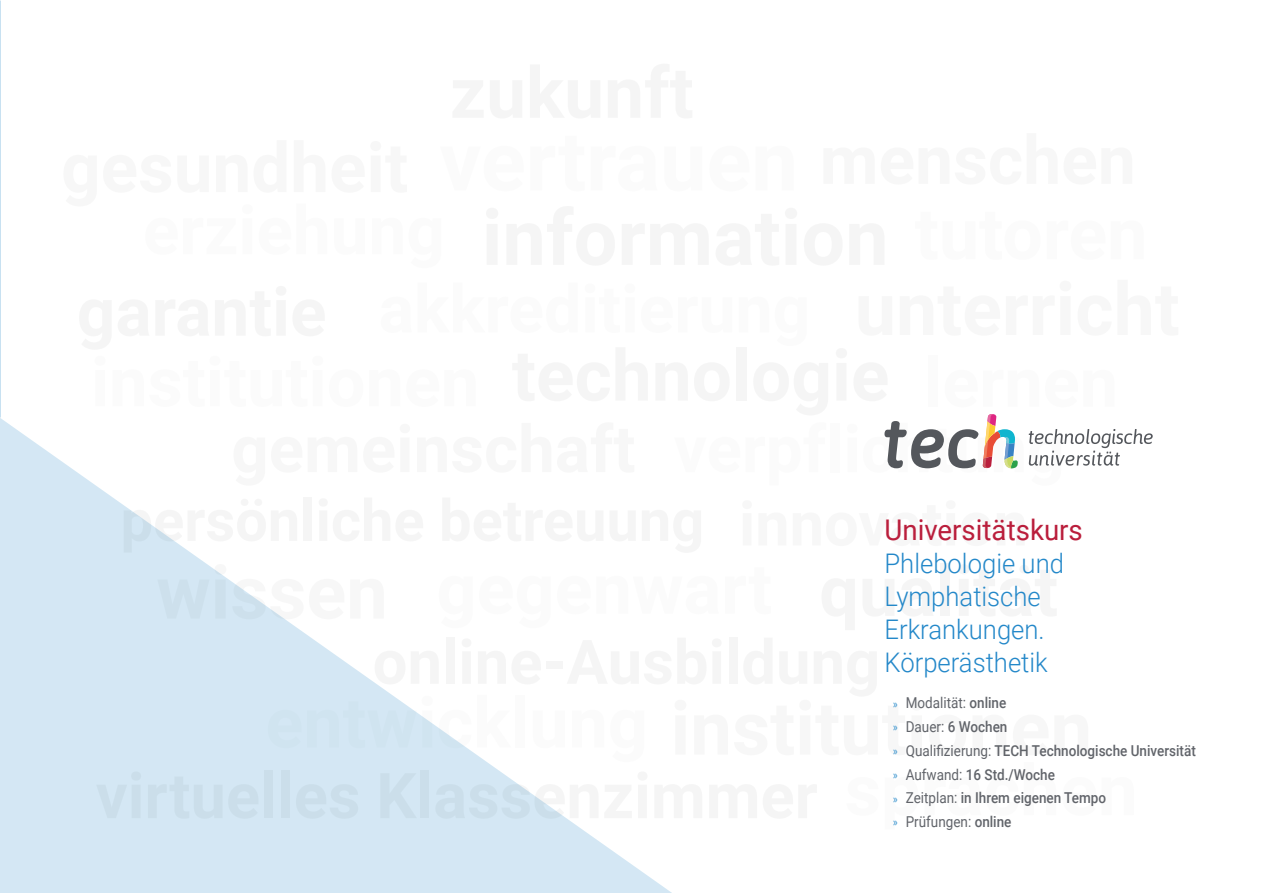
<style>
.page{position:relative;width:1263px;height:893px;background:#fff}
.page>*{position:absolute;margin:0;border:0;box-sizing:border-box;transform-origin:0 0}
.t1{font:28.5px "Roboto";color:#ba1e3c}
.t2{font:300 27px/33px "Roboto";color:#2488c9;scale:.95 1}
.t3{font:500 15px/23.7px "Roboto";color:#61646a;scale:.9 1}
.s1{font-family:"Myriad Pro";font-weight:400;font-size:12px;color:#2488c9}
.s2{font-weight:400}
</style>
<div class="page">
<div style="left:736px;top:347px;width:10px;height:54px;background:#f5f5f5"></div>
<div style="left:928px;top:355px;width:10px;height:52px;background:#fbfbfb"></div>
<div style="left:830px;top:423px;width:9px;height:49px;background:#fbfbfb"></div>
<div style="left:940px;top:563px;width:10px;height:53px;background:#f5f5f5"></div>
<div style="left:729px;top:638px;width:8px;height:46px;background:#f5f5f5"></div>
<svg style="left:0;top:418px;width:672px;height:475px;fill:#daeaf5"></svg>
<svg style="left:884px;top:414px;width:269px;height:55px"></svg>
<h1 class="t1" style="left:884px;top:509px;width:200px">Universitätskurs</h1>
<h2 class="t2" style="left:884px;top:545px;width:190px">Phlebologie und<br>Lymphatische<br>Erkrankungen.<br>Körperästhetik</h2>
<p class="t3" style="left:893px;top:691px;width:338px"><span class="s1">»</span> <span class="s2">Modalität:</span> online<br><span class="s1">»</span> <span class="s2">Dauer:</span> 6 Wochen<br><span class="s1">»</span> <span class="s2">Qualifizierung:</span> TECH Technologische Universität <span class="s1">»</span> <span class="s2">Aufwand:</span> 16 Std./Woche<br><span class="s1">»</span> <span class="s2">Zeitplan:</span> in Ihrem eigenen Tempo<br><span class="s1">»</span> <span class="s2">Prüfungen:</span> online</p>
</div>
